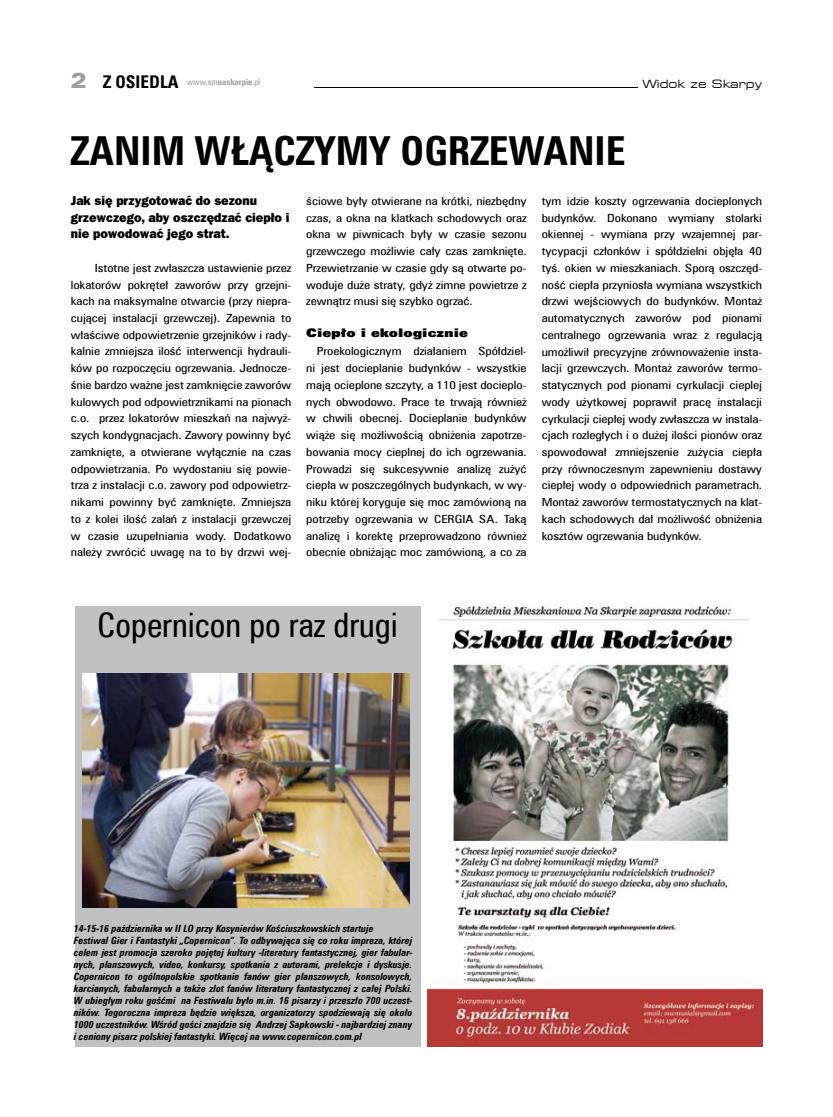
<style>
.page{position:relative;width:833px;height:1117px;background:#fff}
.page>*{position:absolute;margin:0;border:0;box-sizing:border-box;transform-origin:0 0}
.t1{font:700 40px "Zurich Cn EU";color:#000}
.t2{font:33.75px "Zurich Cn EU";color:#000}
.t3{font:800 13px/16.8px "Franklin Gothic Pl";color:#000;scale:.96 1}
.t4{font:11.88px "Zurich X Blk EU";color:#000;scale:1.2 1}
.t5{font:11.25px/16.8px "Zurich Cn EU";letter-spacing:-.005em;color:#000;text-align:justify;scale:1.2 1}
.t6{font:expanded 11.25px "Square 721 BT";color:#000}
.t7{font:italic 700 10px/12px "Zurich Cn EU";color:#000}
.t8{font:8.75px "Zurich Cn EU";color:#9c9d9f}
.s1{font-family:"Zurich Blk Ex EU";font-size:21.25px}
.s2{font-weight:700;font-size:17.5px;color:#000}
.s3{font-weight:700}
</style>
<div class="page">
<hr style="left:314px;top:87px;width:324px;height:1px;background:#000">
<div style="left:75px;top:606px;width:345px;height:440px;background:#c0c1c2"></div>
<img style="left:428px;top:603px;width:334px;height:442px">
<img style="left:83px;top:673px;width:326px;height:234px">
<p class="t8" style="left:71px;top:77px;width:191px"><span class="s1">2</span> <span class="s2">Z OSIEDLA</span> www.sm<span class="s3">NASKARPIE</span>.pl</p>
<p class="t6" style="left:642px;top:77px;width:121px">Widok ze Skarpy</p>
<h1 class="t1" style="left:71px;top:126px;width:556px">ZANIM WŁĄCZYMY OGRZEWANIE</h1>
<p class="t3" style="left:71px;top:192px;width:229px">Jak się przygotować do sezonu grzewczego, aby oszczędzać ciepło i nie powodować jego strat.</p>
<p class="t5" style="left:71px;top:259px;width:185px;text-indent:24px">Istotne jest zwłaszcza ustawienie przez lokatorów pokręteł zaworów przy grzejni&shy;kach na maksymalne otwarcie (przy niepra&shy;cującej instalacji grzewczej). Zapewnia to właściwe odpowietrzenie grzejników i rady&shy;kalnie zmniejsza ilość interwencji hydrauli&shy;ków po rozpoczęciu ogrzewania. Jednocze&shy;śnie bardzo ważne jest zamknięcie zaworów kulowych pod odpowietrznikami na pionach c.o. przez lokatorów mieszkań na najwyż&shy;szych kondygnacjach. Zawory powinny być zamknięte, a otwierane wyłącznie na czas odpowietrzania. Po wydostaniu się powie&shy;trza z instalacji c.o. zawory pod odpowietrz&shy;nikami powinny być zamknięte. Zmniejsza to z kolei ilość zalań z instalacji grzewczej w czasie uzupełniania wody. Dodatkowo należy zwrócić uwagę na to by drzwi wej-</p>
<p class="t5" style="left:306px;top:192px;width:185px">ściowe były otwierane na krótki, niezbędny czas, a okna na klatkach schodowych oraz okna w piwnicach były w czasie sezonu grzewczego możliwie cały czas zamknięte.<br>Przewietrzanie w czasie gdy są otwarte po&shy;woduje duże straty, gdyż zimne powietrze z zewnątrz musi się szybko ogrzać.</p>
<p class="t4" style="left:306px;top:325px;width:136px">Ciepło i ekologicznie</p>
<p class="t5" style="left:306px;top:343px;width:185px;text-indent:11px">Proekologicznym działaniem Spółdziel&shy;ni jest docieplanie budynków - wszystkie mają ocieplone szczyty, a 110 jest docieplo&shy;nych obwodowo. Prace te trwają również w chwili obecnej. Docieplanie budynków wiąże się możliwością obniżenia zapotrze&shy;bowania mocy cieplnej do ich ogrzewania.<br>Prowadzi się sukcesywnie analizę zużyć ciepła w poszczególnych budynkach, w wy&shy;niku której koryguje się moc zamówioną na potrzeby ogrzewania w CERGIA SA. Taką analizę i korektę przeprowadzono również obecnie obniżając moc zamówioną, a co za</p>
<p class="t5" style="left:542px;top:192px;width:185px">tym idzie koszty ogrzewania docieplonych budynków. Dokonano wymiany stolarki okiennej - wymiana przy wzajemnej par&shy;tycypacji członków i spółdzielni objęła 40 tyś. okien w mieszkaniach. Sporą oszczęd&shy;ność ciepła przyniosła wymiana wszystkich drzwi wejściowych do budynków. Montaż automatycznych zaworów pod pionami centralnego ogrzewania wraz z regulacją umożliwił precyzyjne zrównoważenie insta&shy;lacji grzewczych. Montaż zaworów termo&shy;statycznych pod pionami cyrkulacji cieplej wody użytkowej poprawił pracę instalacji cyrkulacji ciepłej wody zwłaszcza w instala&shy;cjach rozległych i o dużej ilości pionów oraz spowodował zmniejszenie zużycia ciepła przy równoczesnym zapewnieniu dostawy ciepłej wody o odpowiednich parametrach.<br>Montaż zaworów termostatycznych na klat&shy;kach schodowych dał możliwość obniżenia kosztów ogrzewania budynków.</p>
<h2 class="t2" style="left:97px;top:604px;width:302px">Copernicon po raz drugi</h2>
<p class="t7" style="left:74px;top:922px;width:340px">14-15-16 października w II LO przy Kosynierów Kościuszkowskich startuje<br>Festiwal Gier i Fantastyki „Copernicon”. To odbywająca się co roku impreza, której celem jest promocja szeroko pojętej kultury -literatury fantastycznej, gier fabular&shy;nych, planszowych, video, konkursy, spotkania z autorami, prelekcje i dyskusje.<br>Copernicon to ogólnopolskie spotkanie fanów gier planszowych, konsolowych, karcianych, fabularnych a także zlot fanów literatury fantastycznej z całej Polski.<br>W ubiegłym roku gośćmi na Festiwalu było m.in. 16 pisarzy i przeszło 700 uczest&shy;ników. Tegoroczna impreza będzie większa, organizatorzy spodziewają się około 1000 uczestników. Wśród gości znajdzie się Andrzej Sapkowski - najbardziej znany i ceniony pisarz polskiej fantastyki. Więcej na www.copernicon.com.pl</p>
</div>
